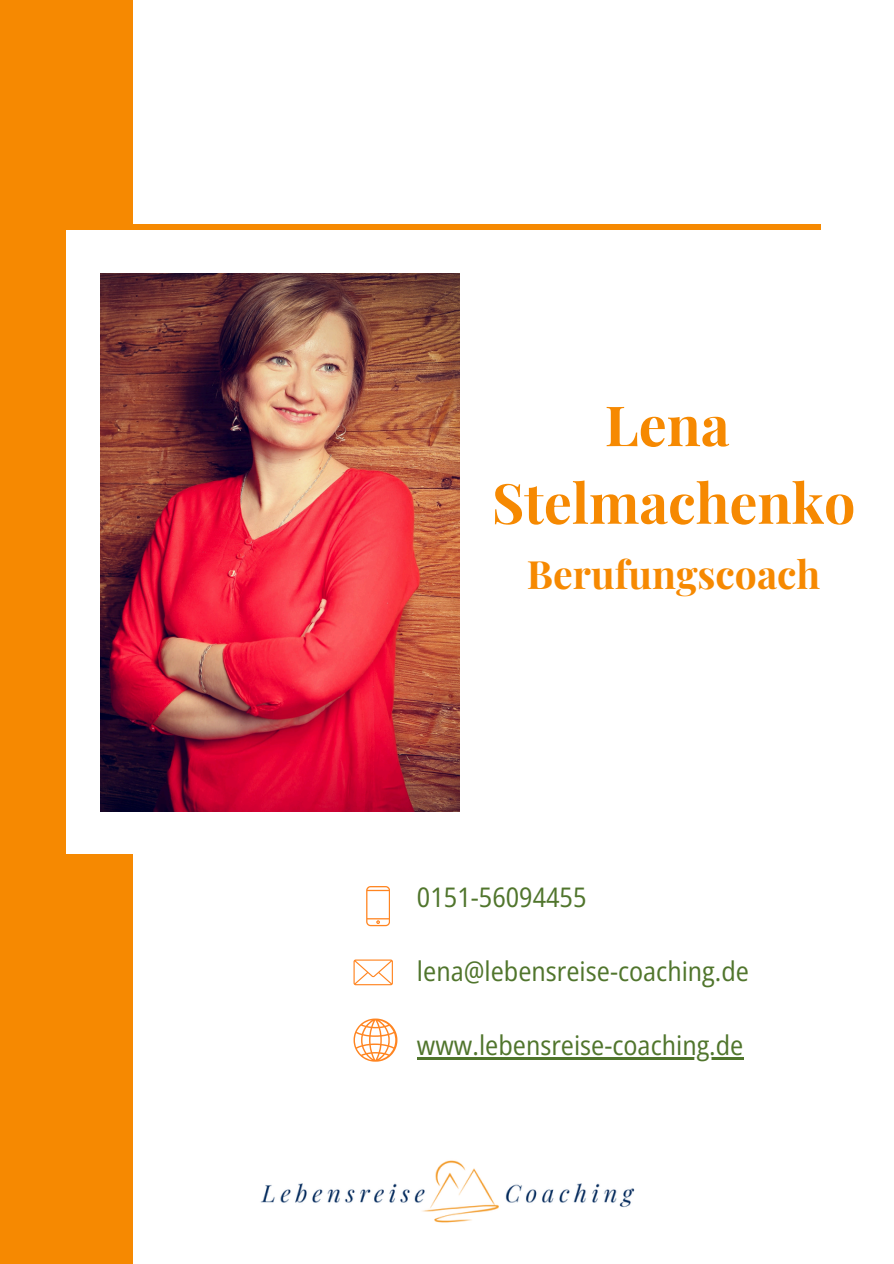
<style>
.page{position:relative;width:894px;height:1264px;background:#fff}
.page>*{position:absolute;margin:0;border:0;box-sizing:border-box;transform-origin:0 0}
.t1{font:700 55.5px/77.7px "Playfair Display";color:#f68901;text-align:center}
.t2{font:700 39px "Playfair Display";color:#f68901}
.t3{font:semi-condensed 27px "Open Sans";color:#50752c}
</style>
<div class="page">
<div style="left:0;top:0;width:132px;height:1263px;background:#f68901"></div>
<div style="left:66px;top:230px;width:427px;height:623px;background:#fff"></div>
<svg style="left:366px;top:886px;width:23px;height:40px"></svg>
<svg style="left:353px;top:959px;width:40px;height:26px"></svg>
<svg style="left:353px;top:1018px;width:44px;height:43px"></svg>
<hr style="left:417px;top:1057px;width:326px;height:2px;background:#50752c">
<div style="left:132px;top:224px;width:688px;height:6px;background:#f68901"></div>
<img style="left:100px;top:273px;width:359px;height:538px">
<img style="left:260px;top:1160px;width:375px;height:63px">
<p class="t1" style="left:491px;top:384px;width:365px">Lena<br>Stelmachenko</p>
<p class="t2" style="left:526px;top:547px;width:295px">Berufungscoach</p>
<p class="t3" style="left:417px;top:878px;width:171px">0151-56094455</p>
<h1 class="t3" style="left:417px;top:952px;width:333px">lena@lebensreise-coaching.de</h1>
<h2 class="t3" style="left:417px;top:1026px;width:328px">www.lebensreise-coaching.de</h2>
</div>
